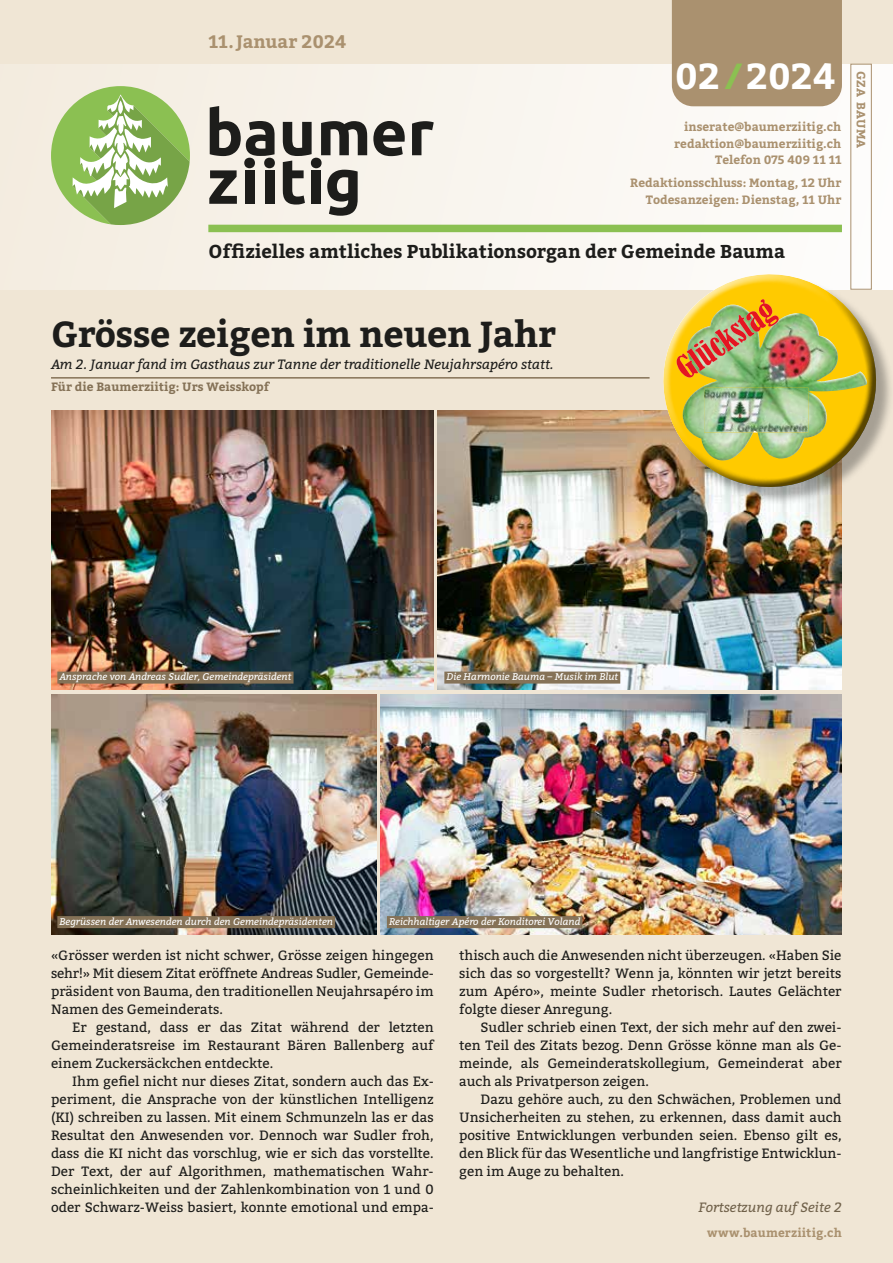
<style>
.page{position:relative;width:893px;height:1263px;background:#f0e6d5}
.page>*{position:absolute;margin:0;border:0;box-sizing:border-box;transform-origin:0 0}
.t1{font:700 36px "Bitter";letter-spacing:-.01em;color:#1d1d1b}
.t2{font:700 36px "Bitter";color:#fff}
.t3{font:700 18.6px "Bitter";color:#1d1d1b}
.t4{font:700 18px "Bitter";color:#aa916f}
.t5{font:13.5px/18px "Bitter";color:#1d1d1b;text-align:justify}
.t6{font:italic 13.5px "Bitter";color:#1d1d1b}
.t7{font:italic 13.5px "Bitter";color:#71624b}
.t8{font:700 12px/16.5px "Bitter";color:#aa916f;text-align:right}
.t9{font:700 12px "Bitter";color:#857257}
.t10{font:700 12px "Bitter";letter-spacing:.02em;color:#aa916f}
.t11{font:italic 9.75px "Bitter";color:#fff}
.s1{color:#8bc052}
</style>
<div class="page">
<div style="left:0;top:64px;width:893px;height:226px;background:linear-gradient(to right,#f3ecdf,#fcfcfa)"></div>
<div style="left:208px;top:225px;width:634px;height:7px;background:#8bc052"></div>
<div style="left:850px;top:64px;width:22px;height:226px;border:1px solid #aa916f"></div>
<svg style="left:373px;top:121px;width:32px;height:35px"></svg>
<svg style="left:412px;top:121px;width:22px;height:34px"></svg>
<svg style="left:209px;top:106px;width:66px;height:98px;background:#94918a"></svg>
<div style="left:265px;top:170px;width:9px;height:34px;background:#1d1d1b"></div>
<svg style="left:283px;top:121px;width:84px;height:95px;background:#928f8a"></svg>
<svg style="left:51px;top:86px;width:139px;height:139px"></svg>
<div style="left:672px;top:0;width:170px;height:106px;background:#aa916f"></div>
<hr style="left:51px;top:377px;width:599px;height:2px;background:#857257">
<img style="left:51px;top:410px;width:383px;height:280px">
<img style="left:438px;top:410px;width:404px;height:280px">
<svg style="left:629px;top:244px;width:248px;height:218px;fill:#fbf9f6"></svg>
<img style="left:651px;top:280px;width:242px;height:232px">
<img style="left:381px;top:694px;width:461px;height:240px">
<img style="left:51px;top:694px;width:325px;height:240px">
<div style="left:57px;top:672px;width:237px;height:12px;background:#857257"></div>
<div style="left:57px;top:916px;width:278px;height:12px;background:#857257"></div>
<div style="left:387px;top:916px;width:195px;height:12px;background:#857257"></div>
<div style="left:444px;top:672px;width:176px;height:12px;background:#857257"></div>
<h3 class="t4" style="left:208px;top:30px;width:140px">11.Januar 2024</h3>
<h1 class="t2" style="left:675px;top:52px;width:162px">02<span class="s1">/</span>2024</h1>
<p class="t8" style="left:674px;top:119px;width:169px">inserate@baumerziitig.ch redaktion@baumerziitig.ch<br>Telefon 075 409 11 11</p>
<p class="t8" style="left:630px;top:175px;width:213px">Redaktionsschluss: Montag, 12 Uhr<br>Todesanzeigen: Dienstag, 11 Uhr</p>
<h2 class="t3" style="left:208px;top:239px;width:578px">Offizielles amtliches Publikationsorgan der Gemeinde Bauma</h2>
<p class="t8" style="left:869px;top:71px;width:79px;rotate:90deg">GZA BAUMA</p>
<h1 class="t1" style="left:51px;top:311px;width:506px">Grösse zeigen im neuen Jahr</h1>
<p class="t6" style="left:51px;top:356px;width:504px">Am 2. Januar fand im Gasthaus zur Tanne der traditionelle Neujahrsapéro statt.</p>
<p class="t9" style="left:51px;top:379px;width:220px">Für die Baumerziitig: Urs Weisskopf</p>
<p class="t11" style="left:59px;top:671px;width:233px">Ansprache von Andreas Sudler, Gemeindepräsident</p>
<p class="t11" style="left:446px;top:671px;width:173px">Die Harmonie Bauma – Musik im Blut</p>
<p class="t11" style="left:59px;top:915px;width:275px">Begrüssen der Anwesenden durch den Gemeindepräsidenten</p>
<p class="t11" style="left:389px;top:915px;width:193px">Reichhaltiger Apéro der Konditorei Voland</p>
<p class="t5" style="left:51px;top:946px;width:384px">«Grösser werden ist nicht schwer, Grösse zeigen hingegen sehr!» Mit diesem Zitat eröffnete Andreas Sudler, Gemeinde&shy;präsident von Bauma, den traditionellen Neujahrsapéro im Namen des Gemeinderats.</p>
<p class="t5" style="left:51px;top:1018px;width:384px;text-indent:21px">Er gestand, dass er das Zitat während der letzten Gemeinderatsreise im Restaurant Bären Ballenberg auf einem Zuckersäckchen entdeckte.</p>
<p class="t5" style="left:51px;top:1072px;width:384px;text-indent:21px">Ihm gefiel nicht nur dieses Zitat, sondern auch das Ex&shy;periment, die Ansprache von der künstlichen Intelligenz (KI) schreiben zu lassen. Mit einem Schmunzeln las er das Resultat den Anwesenden vor. Dennoch war Sudler froh, dass die KI nicht das vorschlug, wie er sich das vorstellte.<br>Der Text, der auf Algorithmen, mathematischen Wahr&shy;scheinlichkeiten und der Zahlenkombination von 1 und 0 oder Schwarz-Weiss basiert, konnte emotional und empa-</p>
<p class="t5" style="left:459px;top:946px;width:384px">thisch auch die Anwesenden nicht überzeugen. «Haben Sie sich das so vorgestellt? Wenn ja, könnten wir jetzt bereits zum Apéro», meinte Sudler rhetorisch. Lautes Gelächter folgte dieser Anregung.</p>
<p class="t5" style="left:459px;top:1018px;width:384px;text-indent:21px">Sudler schrieb einen Text, der sich mehr auf den zwei&shy;ten Teil des Zitats bezog. Denn Grösse könne man als Ge&shy;meinde, als Gemeinderatskollegium, Gemeinderat aber auch als Privatperson zeigen.</p>
<p class="t5" style="left:459px;top:1090px;width:384px;text-indent:21px">Dazu gehöre auch, zu den Schwächen, Problemen und Unsicherheiten zu stehen, zu erkennen, dass damit auch positive Entwicklungen verbunden seien. Ebenso gilt es, den Blick für das Wesentliche und langfristige Entwicklun&shy;gen im Auge zu behalten.</p>
<p class="t7" style="left:698px;top:1198px;width:145px">Fortsetzung auf Seite 2</p>
<p class="t10" style="left:707px;top:1225px;width:136px">www.baumerziitig.ch</p>
</div>
